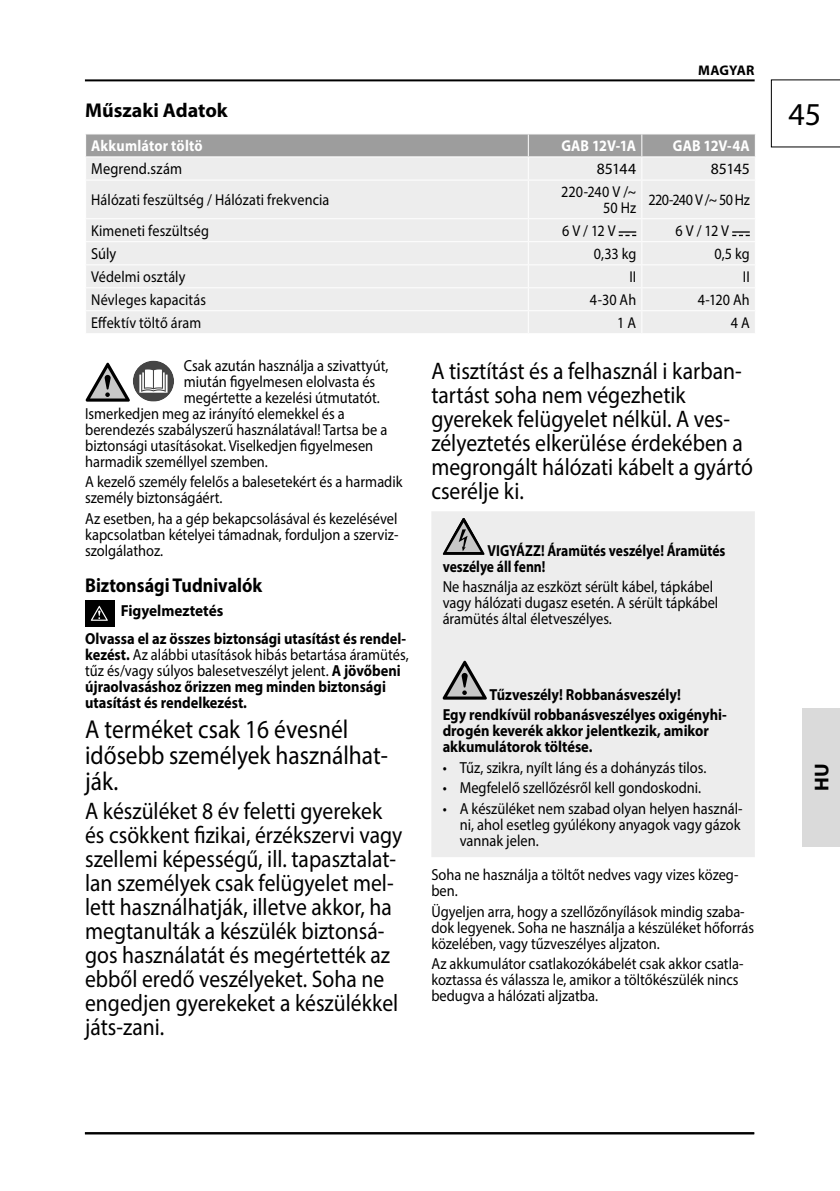
<style>
.page{position:relative;width:840px;height:1191px;background:#fff}
.page>*{position:absolute;margin:0;border:0;box-sizing:border-box;transform-origin:0 0}
.t1{font:32px "Myriad Pro";color:#000}
.t2{font:26px/26px "Myriad Pro";color:#000;scale:.9 1}
.t3{font:24px/24px "Myriad Pro";color:#000;scale:.9 1}
.t4{font:700 20px "Myriad Pro";color:#000;scale:.9 1}
.t5{font:700 20px "Myriad Pro";color:#000}
.t6{font:16px/16px "Myriad Pro";color:#000;scale:.9 1}
.t7{font:700 16px/16px "Myriad Pro";color:#000;scale:.9 1}
.t8{font:700 16px/27.4px "Myriad Pro";color:#000;scale:.95 1}
.t9{font:700 16px/16px "Myriad Pro";color:#000;scale:.85 1}
.t10{font:15.8px/15.8px "Myriad Pro";letter-spacing:.01em;color:#000;text-align:right;scale:.9 1}
.t11{font:700 15.8px "Myriad Pro";letter-spacing:.015em;color:#fff;scale:.9 1}
.t12{font:15.8px "Myriad Pro";letter-spacing:-.04em;color:#000;scale:.9 1}
.t13{font:15.8px "Myriad Pro";letter-spacing:.01em;color:#000}
.t14{font:700 14px "Myriad Pro";letter-spacing:.015em;color:#000}
.s1{font-weight:400}
</style>
<div class="page">
<hr style="left:85px;top:1132px;width:668px;height:2px;background:#000">
<hr style="left:85px;top:79px;width:669px;height:2px;background:#000">
<svg style="left:770px;top:79px;width:69px;height:69px"></svg>
<hr style="left:839px;top:708px;width:1px;height:138px;background:#dadada">
<div style="left:801px;top:708px;width:38px;height:138px;background:#dadada"></div>
<div style="left:86px;top:181px;width:668px;height:152px;background:#ededed"></div>
<svg style="left:85px;top:134px;width:670px;height:46px;background:#c7c7c7"></svg>
<hr style="left:527px;top:180px;width:1px;height:38px;background:#fff">
<hr style="left:641px;top:180px;width:1px;height:38px;background:#fff">
<hr style="left:85px;top:218px;width:443px;height:1px;background:#fff">
<hr style="left:528px;top:218px;width:113px;height:1px;background:#fff">
<hr style="left:641px;top:218px;width:114px;height:1px;background:#fff">
<hr style="left:85px;top:241px;width:443px;height:1px;background:#fff">
<hr style="left:528px;top:241px;width:113px;height:1px;background:#fff">
<hr style="left:641px;top:241px;width:114px;height:1px;background:#fff">
<hr style="left:85px;top:264px;width:443px;height:1px;background:#fff">
<hr style="left:528px;top:264px;width:113px;height:1px;background:#fff">
<hr style="left:641px;top:264px;width:114px;height:1px;background:#fff">
<hr style="left:85px;top:287px;width:443px;height:1px;background:#fff">
<hr style="left:528px;top:287px;width:113px;height:1px;background:#fff">
<hr style="left:641px;top:287px;width:114px;height:1px;background:#fff">
<hr style="left:85px;top:310px;width:443px;height:1px;background:#fff">
<hr style="left:528px;top:310px;width:113px;height:1px;background:#fff">
<svg style="left:527px;top:219px;width:1px;height:114px"></svg>
<hr style="left:641px;top:310px;width:114px;height:1px;background:#fff">
<svg style="left:618px;top:219px;width:24px;height:114px;background:#eaeaea"></svg>
<div style="left:731px;top:219px;width:24px;height:114px;background:#ededed"></div>
<svg style="left:86px;top:360px;width:88px;height:41px"></svg>
<div style="left:85px;top:600px;width:30px;height:26px;background:#000"></div>
<svg style="left:91px;top:606px;width:17px;height:15px"></svg>
<div style="left:431px;top:511px;width:323px;height:346px;background:#ededed"></div>
<svg style="left:442px;top:517px;width:42px;height:38px;background:#a8a8a8"></svg>
<svg style="left:442px;top:661px;width:44px;height:38px;background:#a5a5a5"></svg>
<p class="t14" style="left:697px;top:61px;width:58px">MAGYAR</p>
<p class="t5" style="left:85px;top:97px;width:144px">Műszaki Adatok</p>
<p class="t11" style="left:91px;top:136px;width:125px">Akkumlátor töltö</p>
<p class="t11" style="left:561px;top:136px;width:85px">GAB 12V-1A</p>
<p class="t11" style="left:672px;top:136px;width:87px">GAB 12V-4A</p>
<p class="t6" style="left:91px;top:161px;width:102px">Megrend.szám</p>
<p class="t13" style="left:596px;top:159px;width:41px">85144</p>
<p class="t13" style="left:710px;top:159px;width:40px">85145</p>
<p class="t10" style="left:91px;top:192px;width:266px">Hálózati feszültség / Hálózati frekvencia</p>
<p class="t10" style="left:561px;top:184px;width:85px">220-240 V /~<br>50 Hz</p>
<p class="t12" style="left:648px;top:190px;width:114px">220-240 V /~ 50 Hz</p>
<p class="t10" style="left:91px;top:223px;width:132px">Kimeneti feszültség</p>
<p class="t10" style="left:561px;top:223px;width:61px">6 V / 12 V</p>
<p class="t10" style="left:675px;top:223px;width:61px">6 V / 12 V</p>
<p class="t6" style="left:91px;top:246px;width:30px">Súly</p>
<p class="t10" style="left:593px;top:246px;width:49px">0,33 kg</p>
<p class="t10" style="left:714px;top:246px;width:41px">0,5 kg</p>
<p class="t10" style="left:91px;top:269px;width:106px">Védelmi osztály</p>
<p class="t10" style="left:629px;top:269px;width:9px">II</p>
<p class="t10" style="left:742px;top:269px;width:9px">II</p>
<p class="t10" style="left:91px;top:292px;width:129px">Névleges kapacitás</p>
<p class="t10" style="left:589px;top:292px;width:53px">4-30 Ah</p>
<p class="t10" style="left:697px;top:292px;width:59px">4-120 Ah</p>
<p class="t10" style="left:91px;top:315px;width:124px">Effektív töltő áram</p>
<p class="t10" style="left:617px;top:315px;width:23px">1 A</p>
<p class="t10" style="left:730px;top:315px;width:23px">4 A</p>
<p class="t6" style="left:184px;top:357px;width:228px">Csak azután használja a szivattyút,</p>
<p class="t6" style="left:184px;top:373px;width:214px">miután figyelmesen elolvasta és</p>
<p class="t6" style="left:184px;top:389px;width:219px">megértette a kezelési útmutatót.</p>
<p class="t6" style="left:85px;top:405px;width:290px">Ismerkedjen meg az irányító elemekkel és a</p>
<p class="t6" style="left:85px;top:421px;width:337px">berendezés szabályszerű használatával! Tartsa be a</p>
<p class="t6" style="left:85px;top:437px;width:321px">biztonsági utasításokat. Viselkedjen figyelmesen</p>
<p class="t6" style="left:85px;top:453px;width:204px">harmadik személlyel szemben.</p>
<p class="t6" style="left:85px;top:473px;width:354px">A kezelő személy felelős a balesetekért és a harmadik személy biztonságáért.</p>
<p class="t6" style="left:85px;top:510px;width:349px;text-align:justify">Az esetben, ha a gép bekapcsolásával és kezelésével kapcsolatban kételyei támadnak, forduljon a szerviz&shy;szolgálathoz.</p>
<p class="t4" style="left:85px;top:572px;width:198px">Biztonsági Tudnivalók</p>
<p class="t8" style="left:85px;top:596px;width:339px;text-indent:36px">Figyelmeztetés<br>Olvassa el az összes biztonsági utasítást és rendel-</p>
<p class="t7" style="left:85px;top:645px;width:361px">kezést. <span class="s1">Az alábbi utasítások hibás betartása áramütés, tűz és/vagy súlyos balesetveszélyt jelent.</span> A jövőbeni újraolvasáshoz őrizzen meg minden biztonsági utasítást és rendelkezést.</p>
<h2 class="t2" style="left:85px;top:716px;width:338px">A terméket csak 16 évesnél idősebb személyek használhat&shy;ják.</h2>
<p class="t3" style="left:85px;top:798px;width:354px">A készüléket 8 év feletti gyerekek és csökkent fizikai, érzékszervi vagy szellemi képességű, ill. tapasztalat&shy;lan személyek csak felügyelet mel&shy;lett használhatják, illetve akkor, ha megtanulták a készülék biztonsá&shy;gos használatát és megértették az ebből eredő veszélyeket. Soha ne engedjen gyerekeket a készülékkel játs-zani.</p>
<h3 class="t3" style="left:431px;top:358px;width:358px">A tisztítást és a felhasznál i karban&shy;tartást soha nem végezhetik gyerekek felügyelet nélkül. A ves&shy;zélyeztetés elkerülése érdekében a megrongált hálózati kábelt a gyártó cserélje ki.</h3>
<p class="t9" style="left:442px;top:542px;width:334px;text-indent:45px">VIGYÁZZ! Áramütés veszélye! Áramütés veszélye áll fenn!</p>
<p class="t6" style="left:442px;top:578px;width:307px">Ne használja az eszközt sérült kábel, tápkábel vagy hálózati dugasz esetén. A sérült tápkábel áramütés által életveszélyes.</p>
<p class="t7" style="left:442px;top:683px;width:317px;line-height:20.6px;text-align:center">Tűzveszély! Robbanásveszély!<br>Egy rendkívül robbanásveszélyes oxigényhi-</p>
<p class="t7" style="left:442px;top:722px;width:297px">drogén keverék akkor jelentkezik, amikor akkumulátorok töltése.</p>
<p class="t6" style="left:442px;top:759px;width:294px">• Tűz, szikra, nyílt láng és a dohányzás tilos.</p>
<p class="t6" style="left:442px;top:779px;width:288px">• Megfelelő szellőzésről kell gondoskodni.</p>
<p class="t6" style="left:459px;top:800px;width:315px;text-indent:-17px">• A készüléket nem szabad olyan helyen használ&shy;ni, ahol esetleg gyúlékony anyagok vagy gázok vannak jelen.</p>
<p class="t6" style="left:431px;top:866px;width:342px">Soha ne használja a töltőt nedves vagy vizes közeg&shy;ben.</p>
<p class="t6" style="left:431px;top:903px;width:360px">Ügyeljen arra, hogy a szellőzőnyílások mindig szaba&shy;dok legyenek. Soha ne használja a készüléket hőforrás közelében, vagy tűzveszélyes aljzaton.</p>
<p class="t6" style="left:431px;top:955px;width:348px">Az akkumulátor csatlakozókábelét csak akkor csatla&shy;koztassa és válassza le, amikor a töltőkészülék nincs bedugva a hálózati aljzatba.</p>
<h1 class="t1" style="left:788px;top:95px;width:34px">45</h1>
<p class="t5" style="left:808px;top:791px;width:29px;rotate:-90deg">HU</p>
</div>
